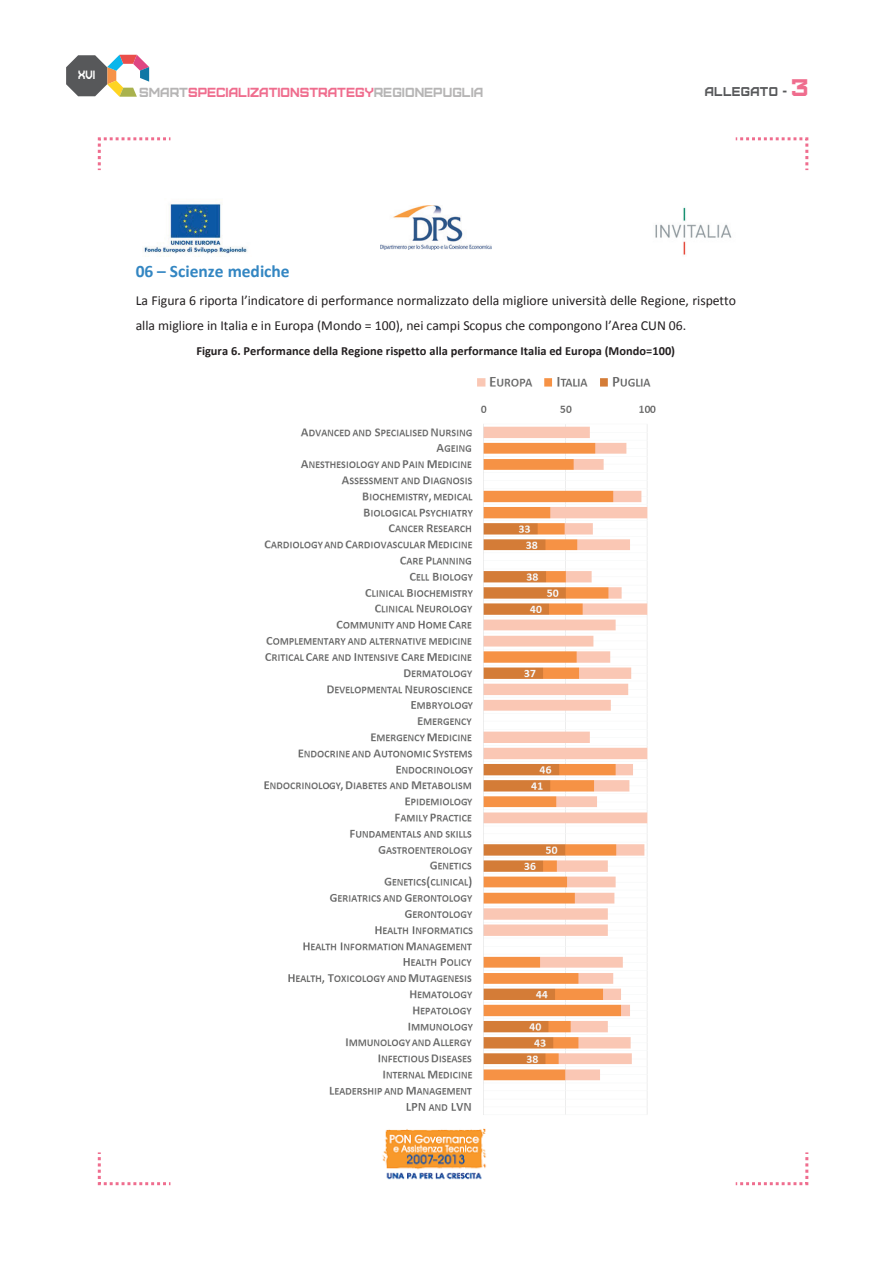
<style>
.page{position:relative;width:893px;height:1263px;background:#fff}
.page>*{position:absolute;margin:0;border:0;box-sizing:border-box;transform-origin:0 0}
.t1{font:700 17.55px "Calibri";color:#3386c2}
.t2{font:13.8px/25px "Calibri";color:#231f20}
.t3{font:13.2px "Furore";color:#ef6d8e}
.t4{font:12.75px "Furore";letter-spacing:.03em;color:#57585a}
.t5{font:700 12.45px "Calibri";color:#231f20}
.t6{font:12px "Furore";color:#fff;scale:.85 1}
.s1{color:#b6b5b5}
.s2{font-size:24px;color:#ef6d8e}
</style>
<div class="page">
<svg style="left:66px;top:55px;width:83px;height:42px"></svg>
<svg style="left:97px;top:137px;width:74px;height:34px"></svg>
<svg style="left:735px;top:137px;width:74px;height:34px"></svg>
<svg style="left:735px;top:1152px;width:74px;height:34px"></svg>
<svg style="left:97px;top:1152px;width:74px;height:34px"></svg>
<img style="left:144px;top:203px;width:103px;height:53px">
<img style="left:380px;top:205px;width:112px;height:44px">
<img style="left:655px;top:207px;width:77px;height:48px">
<img style="left:382px;top:1128px;width:105px;height:52px">
<img style="left:264px;top:377px;width:392px;height:738px">
<div style="left:719px;top:1123px;width:64px;height:45px;background:#fff"></div>
<p class="t6" style="left:78px;top:68px;width:22px">XVI</p>
<p class="t3" style="left:139px;top:84px;width:346px"><span class="s1">SMART</span>SPECIALIZATIONSTRATEGY<span class="s1">REGIONEPUGLIA</span></p>
<p class="t4" style="left:705px;top:84px;width:105px">ALLEGATO - <span class="s2">3</span></p>
<p class="t1" style="left:136px;top:260px;width:155px">06 – Scienze mediche</p>
<p class="t2" style="left:136px;top:288px;width:602px">La Figura 6 riporta l’indicatore di performance normalizzato della migliore università delle Regione, rispetto alla migliore in Italia e in Europa (Mondo = 100), nei campi Scopus che compongono l’Area CUN 06.</p>
<p class="t5" style="left:196px;top:342px;width:480px">Figura 6. Performance della Regione rispetto alla performance Italia ed Europa (Mondo=100)</p>
</div>
